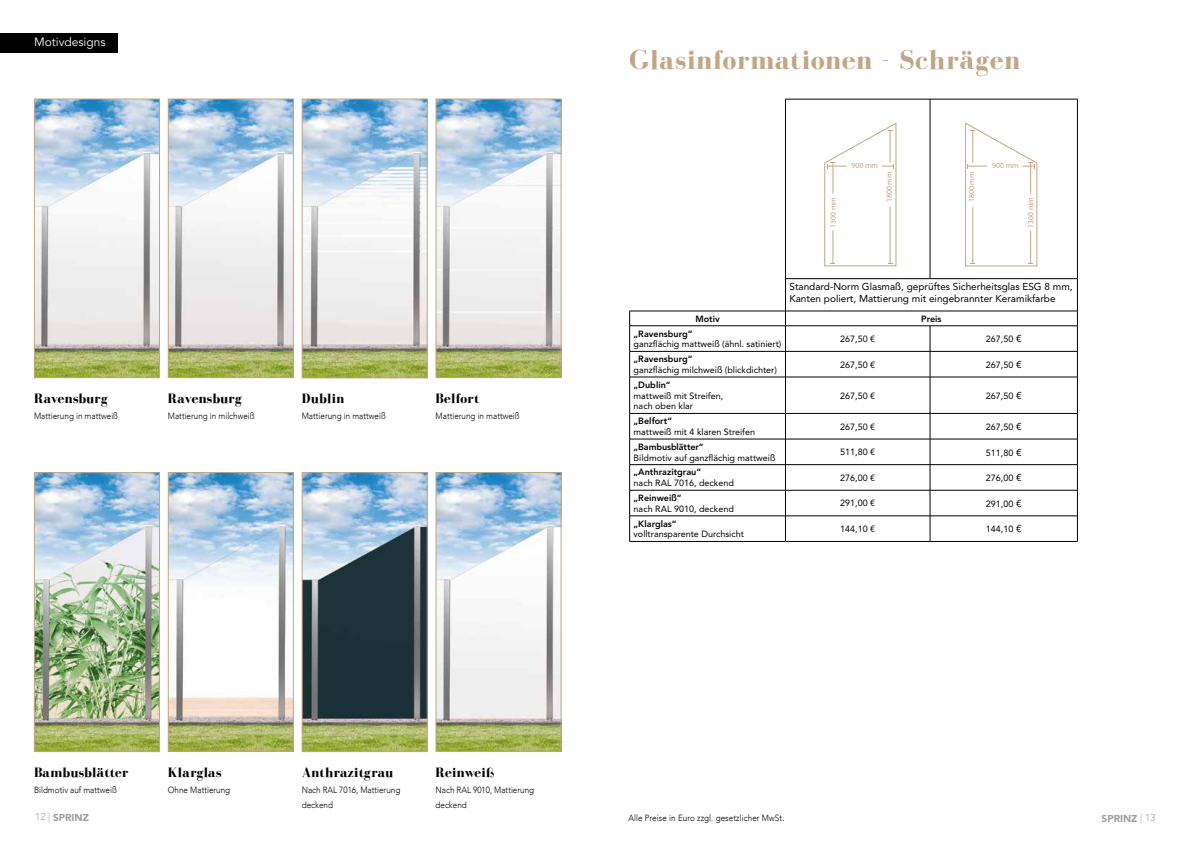
<style>
.page{position:relative;width:1191px;height:842px;background:#fff}
.page>*{position:absolute;margin:0;border:0;box-sizing:border-box;transform-origin:0 0}
.t1{font:700 28px "Bodoni FLF";letter-spacing:.03em;color:#c0a682}
.t2{font:700 14px "Bodoni FLF";letter-spacing:.02em;color:#000}
.t3{font:12px "Avenir LT Std";color:#fff}
.t4{font:10px/12px "Avenir LT Std";color:#000}
.t5{font:900 10px "Avenir";color:#9c9e9f}
.t6{font:9px/10.8px "Avenir LT Std";color:#000}
.t7{font:300 9px/15px "Avenir";color:#000;scale:.9 1}
.t8{font:800 9px "Avenir LT Std";color:#000}
.t9{font:7.8px "Myriad Pro";color:#c0a682}
.s1{font-size:10px}
.s2{font-weight:300}
</style>
<div class="page">
<hr style="left:629px;top:311px;width:156px;height:1px;background:#000">
<hr style="left:629px;top:326px;width:156px;height:1px;background:#000">
<hr style="left:629px;top:351px;width:156px;height:1px;background:#000">
<svg style="left:629px;top:311px;width:1px;height:66px"></svg>
<hr style="left:629px;top:377px;width:156px;height:1px;background:#000">
<hr style="left:629px;top:377px;width:1px;height:36px;background:#000">
<hr style="left:629px;top:413px;width:156px;height:1px;background:#000">
<hr style="left:629px;top:439px;width:156px;height:1px;background:#000">
<hr style="left:629px;top:464px;width:156px;height:1px;background:#000">
<hr style="left:629px;top:490px;width:156px;height:1px;background:#000">
<hr style="left:629px;top:516px;width:156px;height:1px;background:#000">
<svg style="left:629px;top:414px;width:1px;height:127px"></svg>
<hr style="left:629px;top:541px;width:156px;height:1px;background:#000">
<hr style="left:785px;top:99px;width:145px;height:1px;background:#000">
<hr style="left:785px;top:99px;width:1px;height:180px;background:#000">
<hr style="left:930px;top:99px;width:147px;height:1px;background:#000">
<hr style="left:930px;top:99px;width:1px;height:180px;background:#000">
<hr style="left:1077px;top:99px;width:1px;height:180px;background:#000">
<hr style="left:785px;top:278px;width:145px;height:1px;background:#000">
<hr style="left:785px;top:279px;width:1px;height:32px;background:#000">
<hr style="left:930px;top:278px;width:147px;height:1px;background:#000">
<hr style="left:1077px;top:279px;width:1px;height:32px;background:#000">
<hr style="left:785px;top:311px;width:145px;height:1px;background:#000">
<hr style="left:930px;top:311px;width:147px;height:1px;background:#000">
<hr style="left:785px;top:326px;width:145px;height:1px;background:#000">
<hr style="left:930px;top:326px;width:147px;height:1px;background:#000">
<hr style="left:785px;top:351px;width:145px;height:1px;background:#000">
<svg style="left:785px;top:311px;width:1px;height:66px"></svg>
<hr style="left:930px;top:351px;width:147px;height:1px;background:#000">
<svg style="left:930px;top:326px;width:1px;height:51px"></svg>
<svg style="left:1077px;top:311px;width:1px;height:66px"></svg>
<hr style="left:785px;top:377px;width:145px;height:1px;background:#000">
<hr style="left:785px;top:377px;width:1px;height:36px;background:#000">
<hr style="left:930px;top:377px;width:147px;height:1px;background:#000">
<hr style="left:930px;top:377px;width:1px;height:36px;background:#000">
<hr style="left:1077px;top:377px;width:1px;height:36px;background:#000">
<hr style="left:785px;top:413px;width:145px;height:1px;background:#000">
<hr style="left:930px;top:413px;width:147px;height:1px;background:#000">
<hr style="left:785px;top:439px;width:145px;height:1px;background:#000">
<hr style="left:930px;top:439px;width:147px;height:1px;background:#000">
<hr style="left:785px;top:464px;width:145px;height:1px;background:#000">
<hr style="left:930px;top:464px;width:147px;height:1px;background:#000">
<hr style="left:785px;top:490px;width:145px;height:1px;background:#000">
<hr style="left:930px;top:490px;width:147px;height:1px;background:#000">
<hr style="left:785px;top:516px;width:145px;height:1px;background:#000">
<svg style="left:785px;top:414px;width:1px;height:127px"></svg>
<hr style="left:930px;top:516px;width:147px;height:1px;background:#000">
<svg style="left:930px;top:414px;width:1px;height:127px"></svg>
<svg style="left:1077px;top:414px;width:1px;height:127px"></svg>
<hr style="left:785px;top:541px;width:145px;height:1px;background:#000">
<hr style="left:930px;top:541px;width:147px;height:1px;background:#000">
<svg style="left:965px;top:122px;width:72px;height:145px"></svg>
<svg style="left:824px;top:122px;width:73px;height:145px"></svg>
<img style="left:36px;top:101px;width:122px;height:275px">
<div style="left:34px;top:99px;width:126px;height:279px;border:1px solid #c0a682"></div>
<img style="left:170px;top:101px;width:122px;height:275px">
<div style="left:168px;top:99px;width:126px;height:279px;border:1px solid #c0a682"></div>
<img style="left:170px;top:474px;width:122px;height:275px">
<div style="left:168px;top:472px;width:126px;height:279px;border:1px solid #c0a682"></div>
<img style="left:36px;top:474px;width:122px;height:276px">
<div style="left:34px;top:472px;width:126px;height:280px;border:1px solid #c0a682"></div>
<img style="left:437px;top:101px;width:122px;height:275px">
<div style="left:435px;top:99px;width:126px;height:279px;border:1px solid #c0a682"></div>
<img style="left:437px;top:474px;width:122px;height:276px">
<div style="left:435px;top:472px;width:126px;height:280px;border:1px solid #c0a682"></div>
<img style="left:304px;top:474px;width:121px;height:276px">
<div style="left:302px;top:472px;width:125px;height:280px;border:1px solid #c0a682"></div>
<img style="left:304px;top:101px;width:121px;height:275px">
<div style="left:302px;top:99px;width:125px;height:279px;border:1px solid #c0a682"></div>
<div style="left:0;top:33px;width:117px;height:20px;background:#000"></div>
<h3 class="t3" style="left:34px;top:35px;width:73px">Motivdesigns</h3>
<h2 class="t2" style="left:34px;top:391px;width:75px">Ravensburg</h2>
<p class="t7" style="left:34px;top:409px;width:95px">Mattierung in mattweiß</p>
<h2 class="t2" style="left:168px;top:391px;width:75px">Ravensburg</h2>
<p class="t7" style="left:168px;top:409px;width:98px">Mattierung in milchweiß</p>
<h2 class="t2" style="left:302px;top:391px;width:44px">Dublin</h2>
<p class="t7" style="left:302px;top:409px;width:95px">Mattierung in mattweiß</p>
<h2 class="t2" style="left:435px;top:391px;width:45px">Belfort</h2>
<p class="t7" style="left:435px;top:409px;width:95px">Mattierung in mattweiß</p>
<h2 class="t2" style="left:34px;top:765px;width:96px">Bambusblätter</h2>
<p class="t7" style="left:34px;top:782px;width:94px">Bildmotiv auf mattweiß</p>
<h2 class="t2" style="left:168px;top:765px;width:55px">Klarglas</h2>
<p class="t7" style="left:168px;top:782px;width:71px">Ohne Mattierung</p>
<h2 class="t2" style="left:302px;top:765px;width:93px">Anthrazitgrau</h2>
<p class="t7" style="left:302px;top:782px;width:111px">Nach RAL 7016, Mattierung deckend</p>
<h2 class="t2" style="left:435px;top:765px;width:60px">Reinweiß</h2>
<p class="t7" style="left:435px;top:782px;width:111px">Nach RAL 9010, Mattierung deckend</p>
<h1 class="t1" style="left:629px;top:45px;width:392px">Glasinformationen - Schrägen</h1>
<p class="t9" style="left:828px;top:228px;width:32px;rotate:-90deg">1300 mm</p>
<p class="t9" style="left:851px;top:161px;width:28px">900 mm</p>
<p class="t9" style="left:884px;top:202px;width:32px;rotate:-90deg">1800 mm</p>
<p class="t9" style="left:967px;top:202px;width:32px;rotate:-90deg">1800 mm</p>
<p class="t9" style="left:992px;top:161px;width:28px">900 mm</p>
<p class="t9" style="left:1026px;top:228px;width:32px;rotate:-90deg">1300 mm</p>
<p class="t4" style="left:789px;top:281px;width:285px">Standard-Norm Glasmaß, geprüftes Sicherheitsglas ESG 8 mm,<br>Kanten poliert, Mattierung mit eingebrannter Keramikfarbe</p>
<p class="t8" style="left:695px;top:313px;width:26px">Motiv</p>
<p class="t8" style="left:921px;top:313px;width:22px">Preis</p>
<p class="t8" style="left:633px;top:328px;width:60px">„Ravensburg“</p>
<p class="t6" style="left:633px;top:339px;width:149px">ganzflächig mattweiß (ähnl. satiniert)</p>
<p class="t8" style="left:633px;top:354px;width:60px">„Ravensburg“</p>
<p class="t6" style="left:633px;top:365px;width:145px">ganzflächig milchweiß (blickdichter)</p>
<p class="t6" style="left:840px;top:333px;width:37px">267,50 €</p>
<p class="t6" style="left:985px;top:334px;width:37px">267,50 <span class="s1">€</span></p>
<p class="t6" style="left:840px;top:359px;width:37px">267,50 €</p>
<p class="t6" style="left:985px;top:359px;width:37px">267,50 <span class="s1">€</span></p>
<p class="t8" style="left:633px;top:379px;width:38px">„Dublin“</p>
<p class="t6" style="left:633px;top:390px;width:91px">mattweiß mit Streifen, nach oben klar</p>
<p class="t6" style="left:840px;top:390px;width:37px">267,50 €</p>
<p class="t6" style="left:985px;top:390px;width:37px">267,50 <span class="s1">€</span></p>
<p class="t8" style="left:633px;top:416px;width:40px">„Belfort“</p>
<p class="t6" style="left:633px;top:427px;width:123px">mattweiß mit 4 klaren Streifen</p>
<p class="t6" style="left:840px;top:421px;width:37px">267,50 €</p>
<p class="t6" style="left:985px;top:422px;width:37px">267,50 <span class="s1">€</span></p>
<p class="t8" style="left:633px;top:441px;width:71px">„Bambusblätter“</p>
<p class="t6" style="left:633px;top:452px;width:143px">Bildmotiv auf ganzflächig mattweiß</p>
<p class="t6" style="left:840px;top:447px;width:37px">511,80 €</p>
<p class="t6" style="left:985px;top:447px;width:37px">511,80 <span class="s1">€</span></p>
<p class="t8" style="left:633px;top:467px;width:69px">„Anthrazitgrau“</p>
<p class="t6" style="left:633px;top:478px;width:102px">nach RAL 7016, deckend</p>
<p class="t6" style="left:840px;top:472px;width:37px">276,00 €</p>
<p class="t6" style="left:985px;top:473px;width:37px">276,00 <span class="s1">€</span></p>
<p class="t8" style="left:633px;top:493px;width:49px">„Reinweiß“</p>
<p class="t6" style="left:633px;top:503px;width:102px">nach RAL 9010, deckend</p>
<p class="t6" style="left:840px;top:498px;width:37px">291,00 €</p>
<p class="t6" style="left:985px;top:498px;width:37px">291,00 <span class="s1">€</span></p>
<p class="t8" style="left:633px;top:518px;width:44px">„Klarglas“</p>
<p class="t6" style="left:633px;top:529px;width:112px">volltransparente Durchsicht</p>
<p class="t6" style="left:840px;top:524px;width:37px">144,10 €</p>
<p class="t6" style="left:985px;top:524px;width:37px">144,10 <span class="s1">€</span></p>
<p class="t5" style="left:35px;top:809px;width:55px"><span class="s2">12 |</span> SPRINZ</p>
<p class="t5" style="left:1101px;top:810px;width:55px">SPRINZ <span class="s2">| 13</span></p>
<p class="t7" style="left:628px;top:810px;width:175px">Alle Preise in Euro zzgl. gesetzlicher MwSt.</p>
</div>
